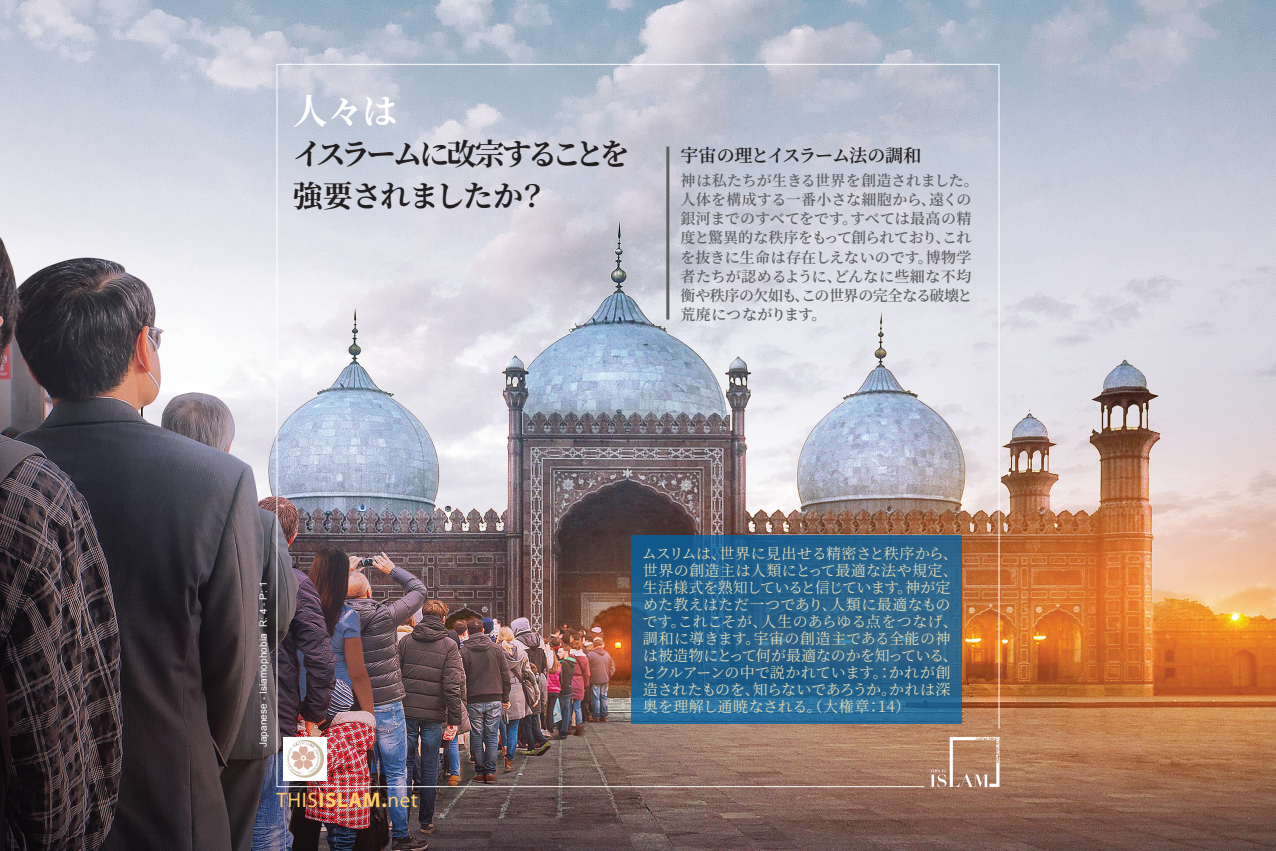
<style>
.page{position:relative;width:1276px;height:851px;background:#fff}
.page>*{position:absolute;margin:0;border:0;box-sizing:border-box;transform-origin:0 0}
.t1{font:700 35px "Source Han Serif";color:#fff}
.t2{font:700 30px/41px "Source Han Serif";letter-spacing:-.145em;color:#231f20}
.t3{font:700 30px "Source Han Serif";letter-spacing:-.045em;color:#231f20}
.t4{font:21px "Myriad Pro";letter-spacing:.03em;color:#fecb6a}
.t5{font:600 18px "Source Han Serif";letter-spacing:-.05em;color:#231f20}
.t6{font:15px/17px "Source Han Serif";color:#e9dbb3}
.t7{font:600 15px/19px "Source Han Serif";letter-spacing:-.01em;color:#5f5f62}
.t8{font:600 15px/19px "Source Han Serif";letter-spacing:.01em;color:#5f5f62}
.t9{font:600 15px/19px "Source Han Serif";letter-spacing:-.03em;color:#5f5f62}
.t10{font:15px "Source Han Serif";letter-spacing:-.025em;color:#e9dbb3}
.t11{font:600 15px/19px "Source Han Serif";letter-spacing:-.035em;color:#5f5f62}
.t12{font:15px "Source Han Serif";letter-spacing:.02em;color:#e9dbb3}
.t13{font:15px "Source Han Serif";letter-spacing:.025em;color:#e9dbb3}
.t14{font:600 15px/19px "Source Han Serif";letter-spacing:.025em;color:#5f5f62}
.t15{font:15px "Source Han Serif";letter-spacing:-.06em;color:#e9dbb3}
.t16{font:15px/17px "Source Han Serif";letter-spacing:.04em;color:#e9dbb3}
.t17{font:10px "Arial";letter-spacing:.01em;color:#fff}
.s1{font-weight:700}
</style>
<div class="page">
<img style="left:0;top:0;width:1276px;height:850px">
<img style="left:276px;top:63px;width:724px;height:724px">
<svg style="left:930px;top:737px;width:69px;height:50px;background:#bd947b"></svg>
<svg style="left:631px;top:534px;width:331px;height:189px;background:#25638e"></svg>
<hr style="left:666px;top:146px;width:3px;height:173px;background:#5f5f62">
<div style="left:284px;top:737px;width:43px;height:43px;background:#fff"></div>
<svg style="left:287px;top:740px;width:37px;height:38px"></svg>
<h1 class="t1" style="left:293px;top:92px;width:106px">人々は</h1>
<h2 class="t2" style="left:518px;top:135px;width:113px;text-indent:-225px">イスラームに改宗することを?</h2>
<h2 class="t3" style="left:293px;top:178px;width:232px">強要されましたか</h2>
<p class="t5" style="left:680px;top:145px;width:242px">宇宙の理とイスラーム法の調和</p>
<p class="t7" style="left:929px;top:172px;width:51px;text-indent:-248px">神は私たちが生きる世界を創造されました。遠くの</p>
<p class="t8" style="left:680px;top:191px;width:292px">人体を構成する一番小さな細胞から、<br>銀河までのすべてをですすべては最高の精</p>
<p class="t11" style="left:680px;top:210px;width:292px;text-indent:162px">。<br>度と驚異的な秩序をもって創られておりこれ</p>
<p class="t7" style="left:680px;top:229px;width:292px;text-indent:255px">、<br>を抜きに生命は存在しえないのです博物学</p>
<p class="t14" style="left:834px;top:248px;width:139px;text-indent:84px">。<br>どんなに些細な不均</p>
<p class="t9" style="left:680px;top:267px;width:294px">者たちが認めるように、<br>衡や秩序の欠如もこの世界の完全なる破壊と</p>
<p class="t7" style="left:680px;top:286px;width:148px;text-indent:114px">、荒廃につながります。</p>
<p class="t17" style="left:257px;top:627px;width:48px;rotate:-90deg">R P-4: 1:</p>
<p class="t17" style="left:257px;top:747px;width:115px;rotate:-90deg">Japanese - Islamophobia</p>
<h3 class="t4" style="left:276px;top:786px;width:143px">THIS<span class="s1">ISLAM.</span>net</h3>
<p class="t12" style="left:719px;top:544px;width:239px">世界に見出せる精密さと秩序から、</p>
<p class="t6" style="left:642px;top:544px;width:317px">ムスリムは、<br>世界の創造主は人類にとって最適な法や規定、生活様式を熟知していると信じています神が定</p>
<p class="t16" style="left:830px;top:578px;width:122px;text-indent:67px">。<br>人類に最適なもの</p>
<p class="t6" style="left:761px;top:595px;width:198px;text-indent:-118px">めた教えはただ一つであり、<br>人生のあらゆる点をつなげ、</p>
<p class="t6" style="left:643px;top:612px;width:126px">ですこれこそが、</p>
<p class="t6" style="left:670px;top:612px;width:16px">。</p>
<p class="t13" style="left:753px;top:629px;width:198px">宇宙の創造主である全能の神</p>
<p class="t6" style="left:643px;top:629px;width:119px">調和に導きます。</p>
<p class="t10" style="left:643px;top:646px;width:316px">は被造物にとって何が最適なのかを知っている、</p>
<p class="t6" style="left:889px;top:663px;width:63px">かれが創</p>
<p class="t6" style="left:889px;top:663px;width:63px;text-indent:-247px">とクルアーンの中で説かれています：。<br>かれは深</p>
<p class="t15" style="left:753px;top:680px;width:144px">知らないであろうか。</p>
<p class="t10" style="left:643px;top:680px;width:118px">造されたものを、</p>
<p class="t6" style="left:643px;top:697px;width:228px">奥を理解し通暁なされる。（大権章</p>
<p class="t6" style="left:866px;top:697px;width:45px">：14(</p>
</div>
